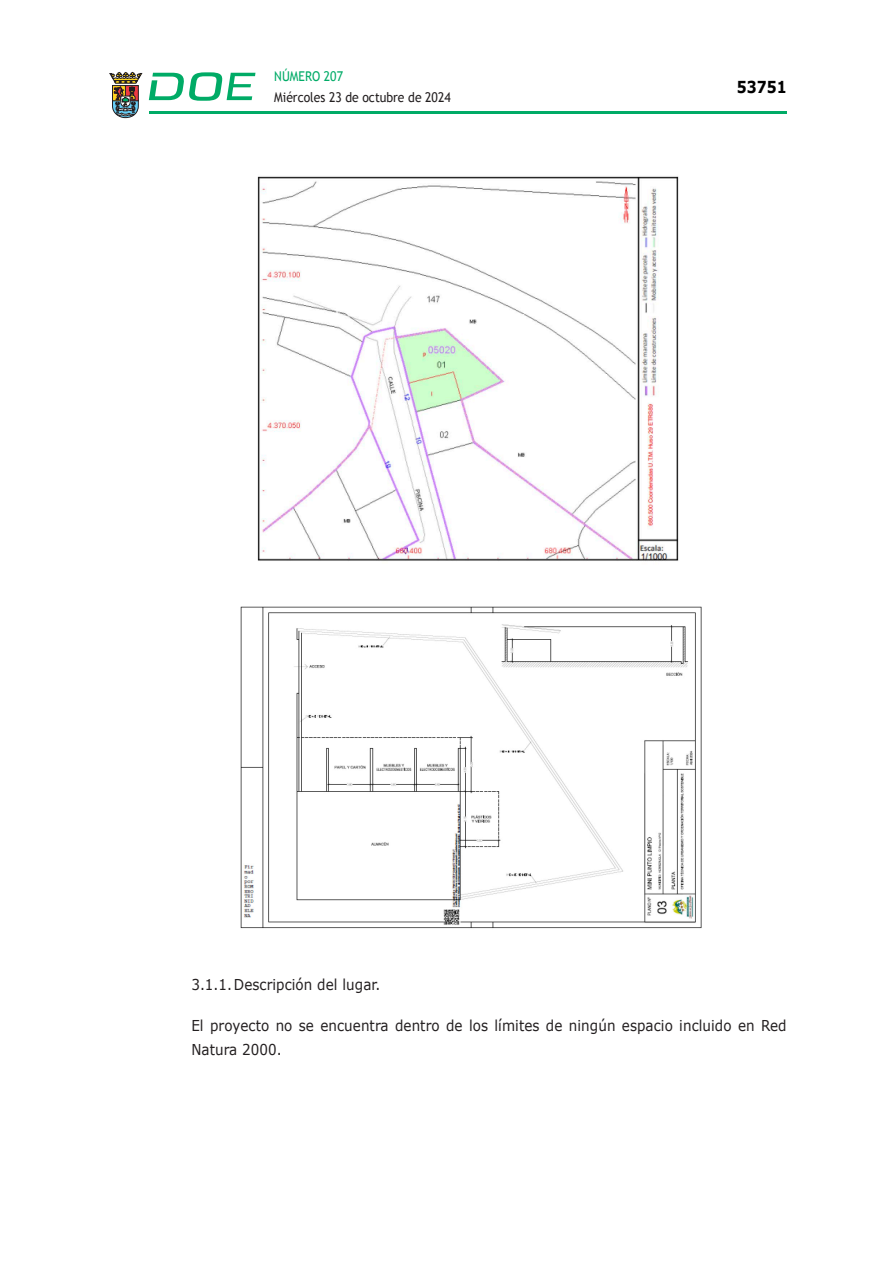
<style>
.page{position:relative;width:893px;height:1263px;background:#fff}
.page>*{position:absolute;margin:0;border:0;box-sizing:border-box;transform-origin:0 0}
.t1{font:700 16.5px "Verdana";color:#000;scale:.85 1}
.CUERPO_DE_TEXTO{font:15px/24px "Verdana";letter-spacing:.005em;color:#231f20;scale:.9 1}
.t2{font:13.5px "Trebuchet MS";color:#231f20;scale:.9 1}
.t3{font:13.5px "Trebuchet MS";color:#00ab67;scale:.9 1}
</style>
<div class="page">
<hr style="left:149px;top:111px;width:638px;height:3px;background:#00ab66">
<svg style="left:109px;top:72px;width:33px;height:46px"></svg>
<svg style="left:149px;top:72px;width:106px;height:29px"></svg>
<img style="left:257px;top:176px;width:422px;height:385px">
<img style="left:240px;top:606px;width:462px;height:323px">
<p class="t3" style="left:274px;top:68px;width:78px">NÚMERO 207</p>
<p class="t2" style="left:274px;top:89px;width:198px">Miércoles 23 de octubre de 2024</p>
<p class="t1" style="left:737px;top:76px;width:60px">53751</p>
<p class="CUERPO_DE_TEXTO" style="left:191px;top:972px;width:211px">3.1.1.Descripción del lugar.</p>
<p class="CUERPO_DE_TEXTO" style="left:191px;top:1013px;width:663px">El proyecto no se encuentra dentro de los límites de ningún espacio incluido en Red<br>Natura 2000.</p>
</div>
